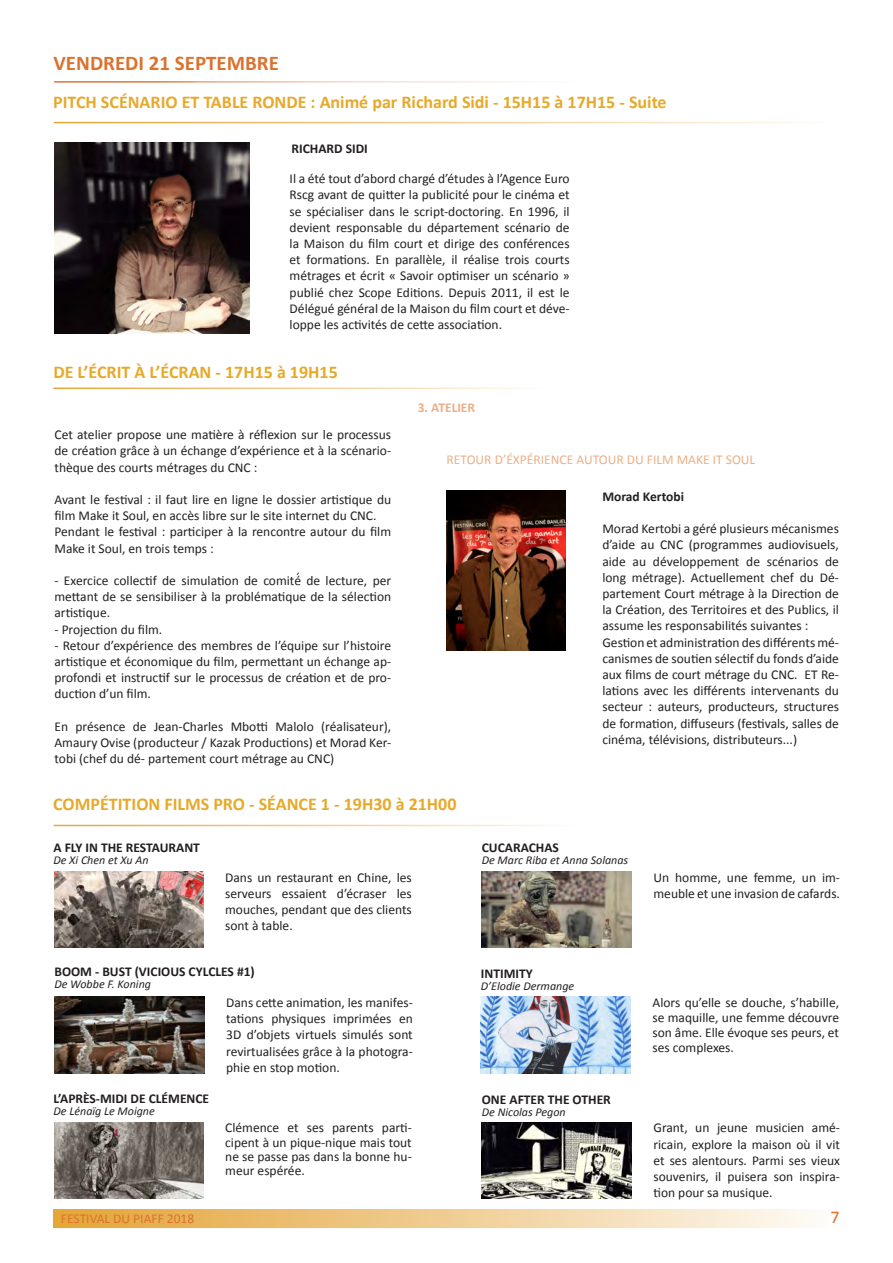
<style>
.page{position:relative;width:893px;height:1263px;background:#fff}
.page>*{position:absolute;margin:0;border:0;box-sizing:border-box;transform-origin:0 0}
.t1{font:700 21px "Calibri";color:#db722e}
.t2{font:700 18px "Calibri";color:#e6a92a}
.t3{font:18px "Calibri";color:#db722e}
.t4{font:13.5px/16.2px "Calibri";color:#231f20;text-align:justify}
.t5{font:700 13.5px "Calibri";color:#231f20}
.t6{font:13.5px "Calibri";color:#ebaf88}
.t7{font:13.5px "Calibri";color:#db722e}
.t8{font:700 13.5px "Calibri";color:#ebaf88}
.t9{font:italic 12px "Calibri";color:#231f20}
</style>
<div class="page">
<img style="left:446px;top:491px;width:120px;height:160px">
<img style="left:55px;top:997px;width:150px;height:76px">
<img style="left:54px;top:872px;width:149px;height:76px">
<img style="left:482px;top:872px;width:150px;height:76px">
<img style="left:54px;top:1122px;width:149px;height:76px">
<div style="left:54px;top:1210px;width:785px;height:17px;background:linear-gradient(to right,#e4a335,#fefaf6)"></div>
<div style="left:53px;top:1209px;width:787px;height:19px;border:2px solid #fff"></div>
<img style="left:54px;top:142px;width:196px;height:192px">
<img style="left:480px;top:997px;width:151px;height:76px">
<img style="left:482px;top:1122px;width:150px;height:76px">
<p class="t1" style="left:54px;top:49px;width:227px">VENDREDI 21 SEPTEMBRE</p>
<p class="t2" style="left:53px;top:91px;width:615px">PITCH SCÉNARIO ET TABLE RONDE : Animé par Richard Sidi - 15H15 à 17H15 - Suite</p>
<p class="t5" style="left:292px;top:139px;width:78px">RICHARD SIDI</p>
<p class="t4" style="left:290px;top:171px;width:281px">Il a été tout d’abord chargé d’études à l’Agence Euro Rscg avant de quitter la publicité pour le cinéma et se spécialiser dans le script-doctoring. En 1996, il devient responsable du département scénario de la Maison du film court et dirige des conférences et formations. En parallèle, il réalise trois courts métrages et écrit « Savoir optimiser un scénario » publié chez Scope Editions. Depuis 2011, il est le Délégué général de la Maison du film court et déve&shy;loppe les activités de cette association.</p>
<p class="t2" style="left:53px;top:361px;width:286px">DE L’ÉCRIT À L’ÉCRAN - 17H15 à 19H15</p>
<p class="t4" style="left:54px;top:427px;width:338px">Cet atelier propose une matière à réflexion sur le processus de création grâce à un échange d’expérience et à la scénario&shy;thèque des courts métrages du CNC :</p>
<p class="t4" style="left:54px;top:491px;width:338px">Avant le festival : il faut lire en ligne le dossier artistique du film Make it Soul, en accès libre sur le site internet du CNC.</p>
<p class="t4" style="left:54px;top:524px;width:338px">Pendant le festival : participer à la rencontre autour du film<br>Make it Soul, en trois temps :</p>
<p class="t4" style="left:54px;top:572px;width:338px">- Exercice collectif de simulation de comité́de lecture, per mettant de se sensibiliser à la problématique de la sélection artistique.</p>
<p class="t4" style="left:54px;top:621px;width:109px">- Projection du film.</p>
<p class="t4" style="left:54px;top:637px;width:338px">- Retour d’expérience des membres de l’équipe sur l’histoire artistique et économique du film, permettant un échange ap&shy;profondi et instructif sur le processus de création et de pro&shy;duction d’un film.</p>
<p class="t4" style="left:54px;top:718px;width:338px">En présence de Jean-Charles Mbotti Malolo (réalisateur), Amaury Ovise (producteur / Kazak Productions) et Morad Ker&shy;tobi (chef du dé- partement court métrage au CNC)</p>
<p class="t8" style="left:418px;top:399px;width:59px">3. ATELIER</p>
<p class="t6" style="left:447px;top:451px;width:310px">RETOUR D’ÉXPÉRIENCE AUTOUR DU FILM MAKE IT SOUL</p>
<p class="t5" style="left:602px;top:488px;width:83px">Morad Kertobi</p>
<p class="t4" style="left:602px;top:521px;width:238px">Morad Kertobi a géré plusieurs mécanismes d’aide au CNC (programmes audiovisuels, aide au développement de scénarios de long métrage). Actuellement chef du Dé&shy;partement Court métrage à la Direction de la Création, des Territoires et des Publics, il assume les responsabilités suivantes :</p>
<p class="t4" style="left:602px;top:634px;width:238px">Gestion et administration des différents mé&shy;canismes de soutien sélectif du fonds d’aide aux films de court métrage du CNC. ET Re&shy;lations avec les différents intervenants du secteur : auteurs, producteurs, structures de formation, diffuseurs (festivals, salles de cinéma, télévisions, distributeurs...)</p>
<p class="t2" style="left:53px;top:793px;width:405px">COMPÉTITION FILMS PRO - SÉANCE 1 - 19H30 à 21H00</p>
<p class="t5" style="left:54px;top:839px;width:148px">A FLY IN THE RESTAURANT</p>
<p class="t9" style="left:53px;top:852px;width:97px">De Xi Chen et Xu An</p>
<p class="t5" style="left:482px;top:839px;width:79px">CUCARACHAS</p>
<p class="t9" style="left:482px;top:852px;width:148px">De Marc Riba et Anna Solanas</p>
<p class="t4" style="left:225px;top:869px;width:188px">Dans un restaurant en Chine, les serveurs essaient d’écraser les mouches, pendant que des clients sont à table.  </p>
<p class="t4" style="left:653px;top:869px;width:188px">Un homme, une femme, un im&shy;meuble et une invasion de cafards.</p>
<p class="t5" style="left:54px;top:963px;width:202px">BOOM - BUST (VICIOUS CYLCLES #1)</p>
<p class="t9" style="left:54px;top:976px;width:98px">De Wobbe F. Koning</p>
<p class="t4" style="left:226px;top:994px;width:188px">Dans cette animation, les manifes&shy;tations physiques imprimées en 3D d’objets virtuels simulés sont revirtualisées grâce à la photogra&shy;phie en stop motion.</p>
<p class="t5" style="left:481px;top:965px;width:53px">INTIMITY</p>
<p class="t9" style="left:481px;top:978px;width:95px">D’Elodie Dermange</p>
<p class="t4" style="left:653px;top:995px;width:188px;line-height:15px">Alors qu’elle se douche, s’habille, se maquille, une femme découvre son âme. Elle évoque ses peurs, et ses complexes.</p>
<p class="t5" style="left:54px;top:1089px;width:157px">L’APRÈS-MIDI DE CLÉMENCE</p>
<p class="t9" style="left:54px;top:1102px;width:103px">De Lénaïg Le Moigne</p>
<p class="t5" style="left:482px;top:1090px;width:131px">ONE AFTER THE OTHER</p>
<p class="t9" style="left:482px;top:1103px;width:85px">De Nicolas Pegon</p>
<p class="t4" style="left:225px;top:1121px;width:188px;line-height:14.2px">Clémence et ses parents parti&shy;cipent à un pique-nique mais tout ne se passe pas dans la bonne hu&shy;meur espérée.</p>
<p class="t4" style="left:653px;top:1120px;width:188px">Grant, un jeune musicien amé&shy;ricain, explore la maison où il vit et ses alentours. Parmi ses vieux souvenirs, il puisera son inspira&shy;tion pour sa musique.</p>
<p class="t7" style="left:61px;top:1210px;width:135px">FESTIVAL DU PIAFF 2018</p>
<p class="t3" style="left:830px;top:1206px;width:11px">7</p>
</div>
